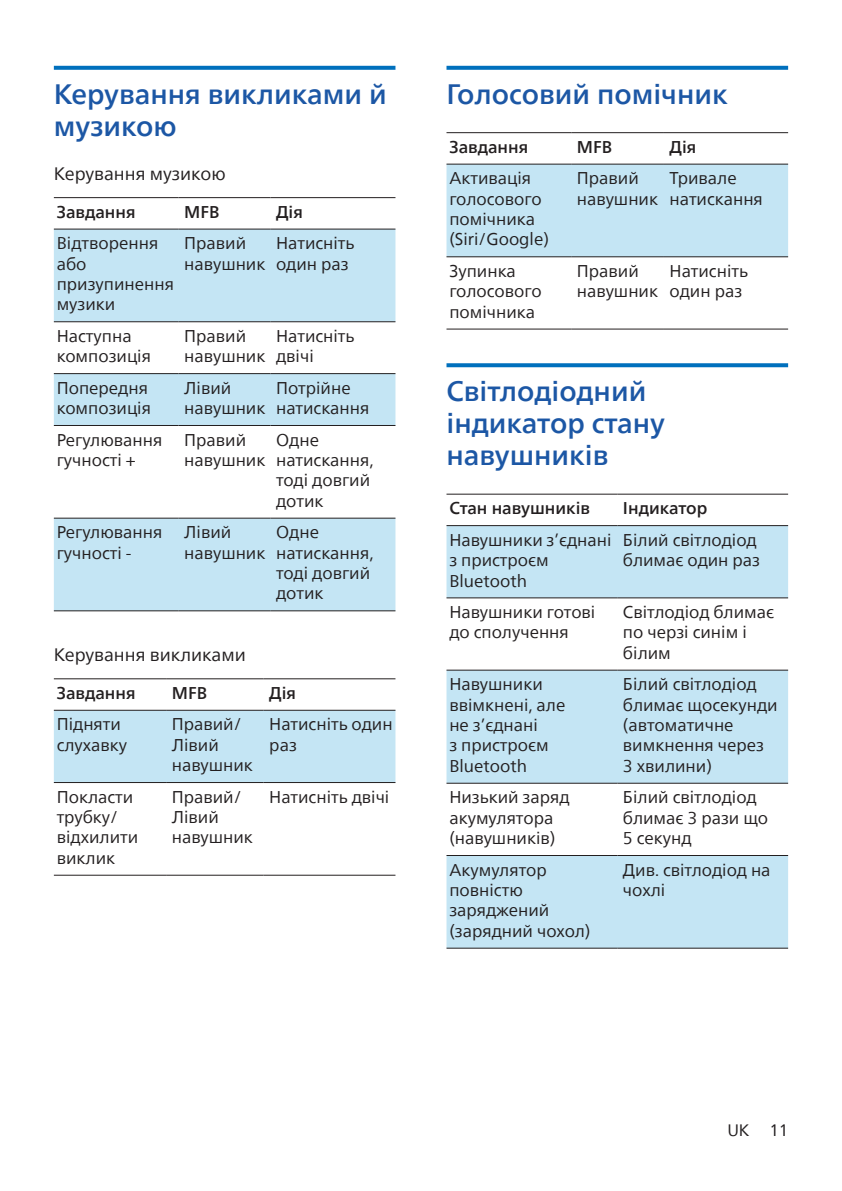
<style>
.page{position:relative;width:842px;height:1191px;background:#fff}
.page>*{position:absolute;margin:0;border:0;box-sizing:border-box;transform-origin:0 0}
.heading2{font:500 28px/32px "Neue Frutiger World";color:#1c57a5}
.Body_Text__0{font:18px "Neue Frutiger World";color:#231f20}
.Body_Text{font:17px/20.4px "Neue Frutiger World";color:#231f20}
.Body_Text-2{font:500 17px "Neue Frutiger World";color:#231f20}
.t1{font:16.4px "Neue Frutiger World";color:#231f20}
</style>
<div class="page">
<svg style="left:54px;top:66px;width:341px;height:4px"></svg>
<svg style="left:54px;top:230px;width:341px;height:380px;fill:#c4e5f4"></svg>
<svg style="left:54px;top:426px;width:341px;height:91px"></svg>
<hr style="left:54px;top:197px;width:125px;height:1px;background:#231f20">
<hr style="left:179px;top:197px;width:91px;height:1px;background:#231f20">
<hr style="left:270px;top:197px;width:125px;height:1px;background:#231f20">
<hr style="left:54px;top:229px;width:125px;height:1px;background:#231f20">
<hr style="left:179px;top:229px;width:91px;height:1px;background:#231f20">
<hr style="left:270px;top:229px;width:125px;height:1px;background:#231f20">
<hr style="left:54px;top:321px;width:125px;height:1px;background:#231f20">
<hr style="left:179px;top:321px;width:91px;height:1px;background:#231f20">
<hr style="left:270px;top:321px;width:125px;height:1px;background:#231f20">
<hr style="left:54px;top:373px;width:125px;height:1px;background:#231f20">
<hr style="left:179px;top:373px;width:91px;height:1px;background:#231f20">
<hr style="left:270px;top:373px;width:125px;height:1px;background:#231f20">
<hr style="left:54px;top:425px;width:125px;height:1px;background:#231f20">
<hr style="left:179px;top:425px;width:91px;height:1px;background:#231f20">
<hr style="left:270px;top:425px;width:125px;height:1px;background:#231f20">
<hr style="left:54px;top:517px;width:125px;height:1px;background:#231f20">
<hr style="left:179px;top:517px;width:91px;height:1px;background:#231f20">
<hr style="left:270px;top:517px;width:125px;height:1px;background:#231f20">
<hr style="left:54px;top:610px;width:125px;height:1px;background:#231f20">
<hr style="left:179px;top:610px;width:91px;height:1px;background:#231f20">
<hr style="left:270px;top:610px;width:125px;height:1px;background:#231f20">
<div style="left:54px;top:711px;width:341px;height:71px;background:#c4e5f4"></div>
<hr style="left:54px;top:678px;width:112px;height:1px;background:#231f20">
<hr style="left:166px;top:678px;width:98px;height:1px;background:#231f20">
<hr style="left:264px;top:678px;width:131px;height:1px;background:#231f20">
<hr style="left:54px;top:710px;width:112px;height:1px;background:#231f20">
<hr style="left:166px;top:710px;width:98px;height:1px;background:#231f20">
<hr style="left:264px;top:710px;width:131px;height:1px;background:#231f20">
<hr style="left:54px;top:782px;width:112px;height:1px;background:#231f20">
<hr style="left:166px;top:782px;width:98px;height:1px;background:#231f20">
<hr style="left:264px;top:782px;width:131px;height:1px;background:#231f20">
<hr style="left:54px;top:874px;width:112px;height:1px;background:#231f20">
<hr style="left:166px;top:874px;width:98px;height:1px;background:#231f20">
<hr style="left:264px;top:874px;width:131px;height:1px;background:#231f20">
<svg style="left:446px;top:66px;width:342px;height:4px"></svg>
<svg style="left:446px;top:363px;width:342px;height:4px"></svg>
<div style="left:446px;top:165px;width:342px;height:91px;background:#c4e5f4"></div>
<hr style="left:446px;top:132px;width:125px;height:1px;background:#231f20">
<hr style="left:571px;top:132px;width:93px;height:1px;background:#231f20">
<hr style="left:664px;top:132px;width:124px;height:1px;background:#231f20">
<hr style="left:446px;top:164px;width:125px;height:1px;background:#231f20">
<hr style="left:571px;top:164px;width:93px;height:1px;background:#231f20">
<hr style="left:664px;top:164px;width:124px;height:1px;background:#231f20">
<hr style="left:446px;top:256px;width:125px;height:1px;background:#231f20">
<hr style="left:571px;top:256px;width:93px;height:1px;background:#231f20">
<hr style="left:664px;top:256px;width:124px;height:1px;background:#231f20">
<hr style="left:446px;top:328px;width:125px;height:1px;background:#231f20">
<hr style="left:571px;top:328px;width:93px;height:1px;background:#231f20">
<hr style="left:664px;top:328px;width:124px;height:1px;background:#231f20">
<svg style="left:446px;top:526px;width:342px;height:421px;fill:#c4e5f4"></svg>
<svg style="left:446px;top:783px;width:342px;height:72px"></svg>
<hr style="left:446px;top:493px;width:171px;height:1px;background:#231f20">
<hr style="left:617px;top:493px;width:171px;height:1px;background:#231f20">
<hr style="left:446px;top:525px;width:171px;height:1px;background:#231f20">
<hr style="left:617px;top:525px;width:171px;height:1px;background:#231f20">
<hr style="left:446px;top:597px;width:171px;height:1px;background:#231f20">
<hr style="left:617px;top:597px;width:171px;height:1px;background:#231f20">
<hr style="left:446px;top:669px;width:171px;height:1px;background:#231f20">
<hr style="left:617px;top:669px;width:171px;height:1px;background:#231f20">
<hr style="left:446px;top:782px;width:171px;height:1px;background:#231f20">
<hr style="left:617px;top:782px;width:171px;height:1px;background:#231f20">
<hr style="left:446px;top:855px;width:171px;height:1px;background:#231f20">
<hr style="left:617px;top:855px;width:171px;height:1px;background:#231f20">
<hr style="left:446px;top:947px;width:171px;height:1px;background:#231f20">
<hr style="left:617px;top:947px;width:171px;height:1px;background:#231f20">
<p class="heading2" style="left:54px;top:78px;width:334px">Керування викликами й музикою</p>
<p class="Body_Text__0" style="left:54px;top:160px;width:173px">Керування музикою</p>
<p class="Body_Text-2" style="left:57px;top:198px;width:80px">Завдання</p>
<p class="Body_Text-2" style="left:184px;top:198px;width:37px">MFB</p>
<p class="Body_Text-2" style="left:276px;top:198px;width:28px">Дія</p>
<p class="Body_Text" style="left:57px;top:233px;width:119px">Відтворення або призупинення музики</p>
<p class="Body_Text" style="left:184px;top:233px;width:83px">Правий навушник</p>
<p class="Body_Text" style="left:276px;top:233px;width:80px">Натисніть один раз</p>
<p class="Body_Text" style="left:57px;top:326px;width:96px">Наступна композиція</p>
<p class="Body_Text" style="left:184px;top:326px;width:83px">Правий навушник</p>
<p class="Body_Text" style="left:276px;top:326px;width:80px">Натисніть двічі</p>
<p class="Body_Text" style="left:57px;top:378px;width:96px">Попередня композиція</p>
<p class="Body_Text" style="left:184px;top:378px;width:83px">Лівий навушник</p>
<p class="Body_Text" style="left:276px;top:378px;width:95px">Потрійне натискання</p>
<p class="Body_Text" style="left:57px;top:430px;width:107px">Регулювання гучності +</p>
<p class="Body_Text" style="left:184px;top:430px;width:83px">Правий навушник</p>
<p class="Body_Text" style="left:276px;top:430px;width:99px">Одне натискання, тоді довгий дотик</p>
<p class="Body_Text" style="left:57px;top:522px;width:107px">Регулювання гучності -</p>
<p class="Body_Text" style="left:184px;top:522px;width:83px">Лівий навушник</p>
<p class="Body_Text" style="left:276px;top:522px;width:99px">Одне натискання, тоді довгий дотик</p>
<p class="Body_Text__0" style="left:54px;top:641px;width:193px">Керування викликами</p>
<p class="Body_Text-2" style="left:57px;top:679px;width:80px">Завдання</p>
<p class="Body_Text-2" style="left:172px;top:679px;width:37px">MFB</p>
<p class="Body_Text-2" style="left:269px;top:679px;width:28px">Дія</p>
<p class="Body_Text" style="left:57px;top:714px;width:72px">Підняти слухавку</p>
<p class="Body_Text" style="left:172px;top:714px;width:83px">Правий/<br>Лівий навушник</p>
<p class="Body_Text" style="left:269px;top:714px;width:125px">Натисніть один раз</p>
<p class="Body_Text" style="left:57px;top:786px;width:83px">Покласти трубку/ відхилити виклик</p>
<p class="Body_Text" style="left:172px;top:786px;width:83px">Правий/<br>Лівий навушник</p>
<p class="Body_Text" style="left:269px;top:786px;width:122px">Натисніть двічі</p>
<p class="heading2" style="left:446px;top:78px;width:283px">Голосовий помічник</p>
<p class="Body_Text-2" style="left:449px;top:133px;width:80px">Завдання</p>
<p class="Body_Text-2" style="left:577px;top:133px;width:37px">MFB</p>
<p class="Body_Text-2" style="left:670px;top:133px;width:28px">Дія</p>
<p class="Body_Text" style="left:449px;top:168px;width:101px">Активація голосового помічника (Siri/Google)</p>
<p class="Body_Text" style="left:577px;top:168px;width:83px">Правий навушник</p>
<p class="Body_Text" style="left:670px;top:168px;width:95px">Тривале натискання</p>
<p class="Body_Text" style="left:449px;top:261px;width:94px">Зупинка голосового помічника</p>
<p class="Body_Text" style="left:577px;top:261px;width:83px">Правий навушник</p>
<p class="Body_Text" style="left:670px;top:261px;width:80px">Натисніть один раз</p>
<p class="heading2" style="left:446px;top:375px;width:220px">Світлодіодний індикатор стану навушників</p>
<p class="Body_Text-2" style="left:449px;top:494px;width:142px">Стан навушників</p>
<p class="Body_Text-2" style="left:623px;top:494px;width:86px">Індикатор</p>
<p class="Body_Text" style="left:449px;top:530px;width:164px">Навушники з’єднані з пристроєм<br>Bluetooth</p>
<p class="Body_Text" style="left:623px;top:530px;width:139px">Білий світлодіод блимає один раз</p>
<p class="Body_Text" style="left:449px;top:602px;width:148px">Навушники готові до сполучення</p>
<p class="Body_Text" style="left:623px;top:602px;width:153px">Світлодіод блимає по черзі синім і білим</p>
<p class="Body_Text" style="left:449px;top:674px;width:117px">Навушники ввімкнені, але не з’єднані<br>з пристроєм<br>Bluetooth</p>
<p class="Body_Text" style="left:623px;top:674px;width:156px">Білий світлодіод блимає щосекунди (автоматичне вимкнення через<br>3 хвилини)</p>
<p class="Body_Text" style="left:449px;top:787px;width:122px">Низький заряд акумулятора (навушників)</p>
<p class="Body_Text" style="left:623px;top:787px;width:147px">Білий світлодіод блимає 3 рази що<br>5 секунд</p>
<p class="Body_Text" style="left:449px;top:859px;width:143px">Акумулятор повністю заряджений (зарядний чохол)</p>
<p class="Body_Text" style="left:623px;top:859px;width:149px">Див. світлодіод на чохлі</p>
<p class="t1" style="left:727px;top:1117px;width:63px">UK 11</p>
</div>
